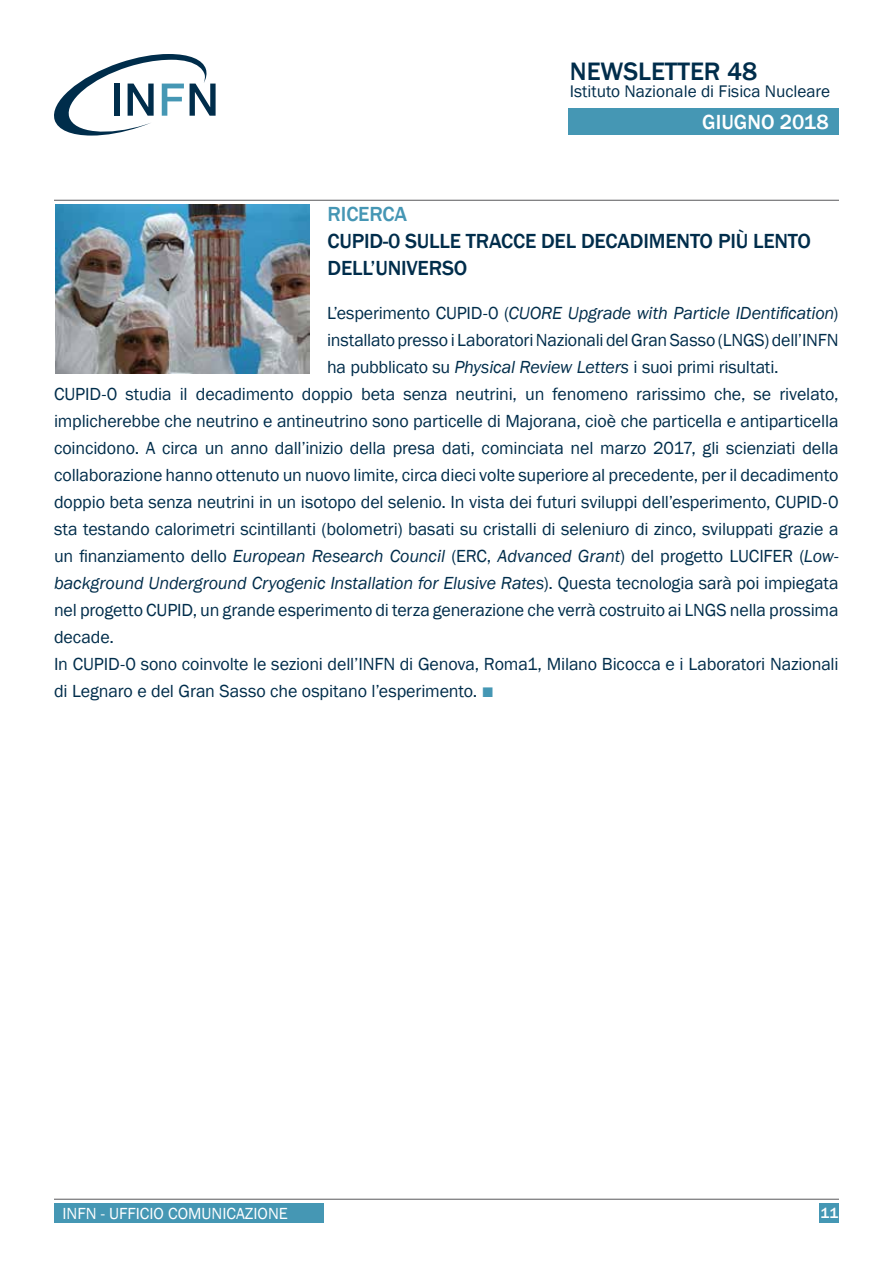
<style>
.page{position:relative;width:893px;height:1263px;background:#fff}
.page>*{position:absolute;margin:0;border:0;box-sizing:border-box;transform-origin:0 0}
.t1{font:500 25.95px "Franklin Gothic";color:#002d4b}
.t2{font:500 21px/27px "Franklin Gothic";letter-spacing:-.01em;color:#002d4b}
.t3{font:500 21px "Franklin Gothic";color:#fff}
.t4{font:500 21px "Franklin Gothic";letter-spacing:-.01em;color:#4596b4}
.t5{font:18px "Franklin Gothic";letter-spacing:-.01em;color:#002d4b}
.t6{font:italic 18px "Franklin Gothic";letter-spacing:-.01em;color:#002d4b}
.t7{font:17.25px "Franklin Gothic";color:#002d4b}
.t8{font:16.5px "Franklin Gothic";color:#fff}
.t9{font:500 15px "Franklin Gothic";color:#fff}
.s1{font-style:normal}
.s2{font-style:italic}
.s3{font-family:"Cooper Hewitt";color:#4597b4}
</style>
<div class="page">
<div style="left:54px;top:1203px;width:269px;height:19px;background:#4597b4"></div>
<hr style="left:54px;top:1199px;width:785px;height:1px;background:#58585a">
<div style="left:820px;top:1203px;width:19px;height:19px;background:#4597b4"></div>
<img style="left:55px;top:205px;width:254px;height:168px">
<hr style="left:54px;top:200px;width:785px;height:1px;background:#58585a">
<div style="left:568px;top:108px;width:271px;height:27px;background:#4597b4"></div>
<svg style="left:54px;top:54px;width:162px;height:82px"></svg>
<h1 class="t1" style="left:570px;top:55px;width:189px">NEWSLETTER 48</h1>
<p class="t7" style="left:570px;top:80px;width:262px">Istituto Nazionale di Fisica Nucleare</p>
<p class="t3" style="left:702px;top:109px;width:128px">GIUGNO 2018</p>
<p class="t4" style="left:328px;top:201px;width:81px">RICERCA</p>
<p class="t2" style="left:328px;top:228px;width:485px">CUPID-0 SULLE TRACCE DEL DECADIMENTO PIÙ LENTO<br>DELL’UNIVERSO</p>
<p class="t6" style="left:327px;top:301px;width:513px"><span class="s1">L’esperimento CUPID-0 (</span>CUORE Upgrade with Particle IDentification<span class="s1">)</span></p>
<p class="t5" style="left:327px;top:329px;width:513px">installato presso i Laboratori Nazionali del Gran Sasso (LNGS) dell’INFN</p>
<p class="t5" style="left:327px;top:356px;width:453px">ha pubblicato su <span class="s2">Physical Review Letters</span> i suoi primi risultati.</p>
<p class="t5" style="left:54px;top:383px;width:786px">CUPID-0 studia il decadimento doppio beta senza neutrini, un fenomeno rarissimo che, se rivelato,</p>
<p class="t5" style="left:54px;top:410px;width:786px">implicherebbe che neutrino e antineutrino sono particelle di Majorana, cioè che particella e antiparticella</p>
<p class="t5" style="left:54px;top:437px;width:786px">coincidono. A circa un anno dall’inizio della presa dati, cominciata nel marzo 2017, gli scienziati della</p>
<p class="t5" style="left:54px;top:464px;width:786px">collaborazione hanno ottenuto un nuovo limite, circa dieci volte superiore al precedente, per il decadimento</p>
<p class="t5" style="left:54px;top:491px;width:786px">doppio beta senza neutrini in un isotopo del selenio. In vista dei futuri sviluppi dell’esperimento, CUPID-0</p>
<p class="t5" style="left:54px;top:518px;width:786px">sta testando calorimetri scintillanti (bolometri) basati su cristalli di seleniuro di zinco, sviluppati grazie a</p>
<p class="t5" style="left:54px;top:545px;width:786px">un finanziamento dello <span class="s2">European Research Council</span> (ERC, <span class="s2">Advanced Grant</span>) del progetto LUCIFER (<span class="s2">Low-</span></p>
<p class="t6" style="left:54px;top:571px;width:786px">background Underground Cryogenic Installation for Elusive Rates<span class="s1">). Questa tecnologia sarà poi impiegata</span></p>
<p class="t5" style="left:54px;top:599px;width:786px">nel progetto CUPID, un grande esperimento di terza generazione che verrà costruito ai LNGS nella prossima</p>
<p class="t5" style="left:54px;top:626px;width:61px">decade.</p>
<p class="t5" style="left:54px;top:653px;width:786px">In CUPID-0 sono coinvolte le sezioni dell’INFN di Genova, Roma1, Milano Bicocca e i Laboratori Nazionali</p>
<p class="t5" style="left:54px;top:680px;width:442px">di Legnaro e del Gran Sasso che ospitano l’esperimento. <span class="s3">▪</span></p>
<p class="t8" style="left:63px;top:1203px;width:227px">INFN - UFFICIO COMUNICAZIONE</p>
<p class="t9" style="left:821px;top:1204px;width:19px">11</p>
</div>
